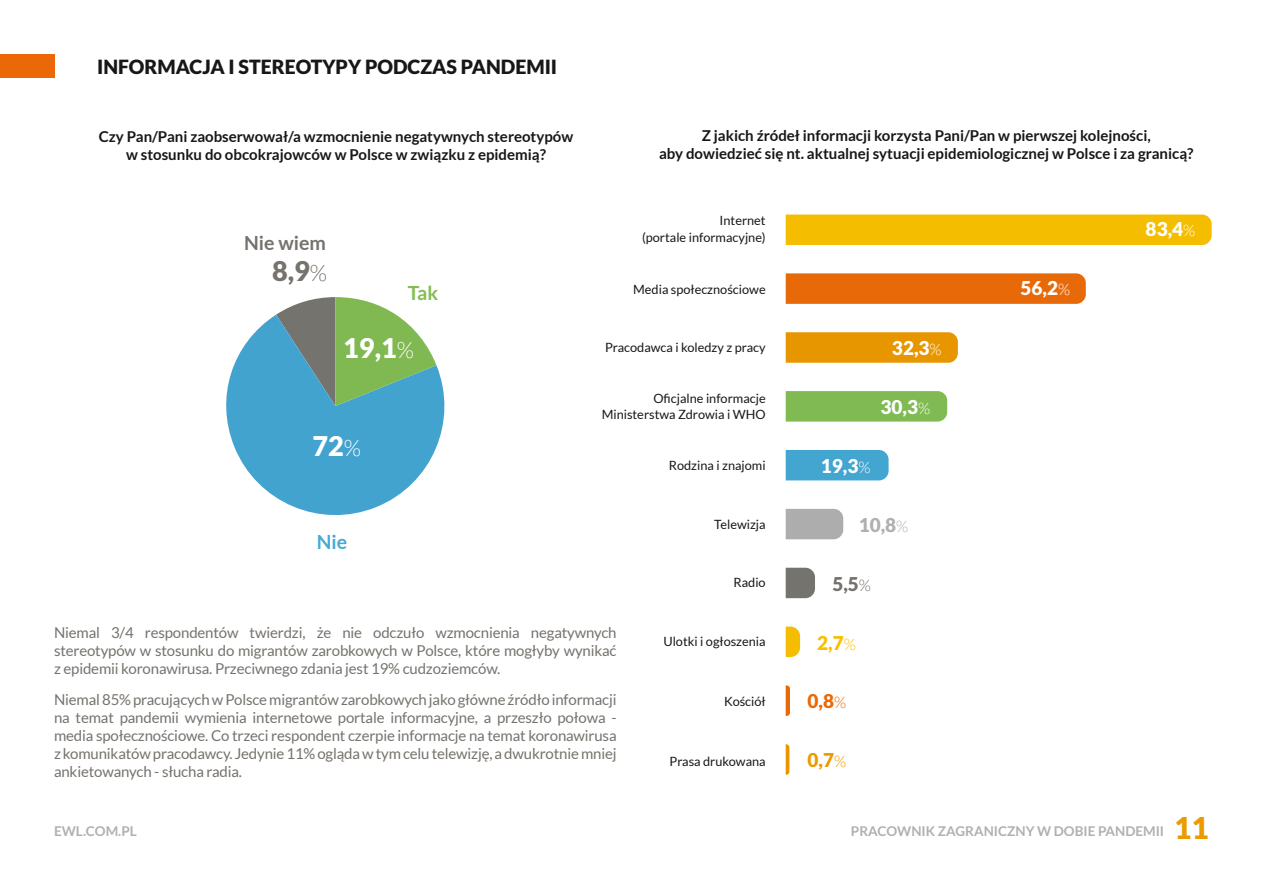
<style>
.page{position:relative;width:1263px;height:893px;background:#fff}
.page>*{position:absolute;margin:0;border:0;box-sizing:border-box;transform-origin:0 0}
.t1{font:900 30px "Lato";color:#eb9a00}
.t2{font:900 27.15px "Lato";color:#fff}
.t3{font:900 27px "Lato";color:#76726d}
.t4{font:900 19.5px "Lato";color:#171618}
.t5{font:700 19.5px "Lato";color:#76726d}
.t6{font:700 19.5px "Lato";color:#46aad4}
.t7{font:700 19.5px "Lato";color:#82bd51}
.t8{font:900 19.05px "Lato";color:#fff}
.t9{font:900 19.05px "Lato";color:#b0b0b1}
.t10{font:900 19.05px "Lato";color:#76726d}
.t11{font:900 19.05px "Lato";color:#f9be00}
.t12{font:900 19.05px "Lato";color:#eb6807}
.t13{font:900 19.05px "Lato";color:#eb9a00}
.t14{font:15px/18px "Lato";letter-spacing:-.01em;color:#76726d;text-align:justify}
.t15{font:700 15px/18px "Lato";color:#171618;text-align:center}
.t16{font:700 13.5px "Lato";color:#b0b0b1}
.t17{font:12.75px/16.5px "Lato";color:#171618;text-align:right}
.s1{font-weight:300;font-size:22.5px}
.s2{font-weight:300;font-size:15.9px}
</style>
<div class="page">
<div style="left:0;top:54px;width:54px;height:24px;background:#eb6807"></div>
<div style="left:786px;top:215px;width:426px;height:30px;background:#f5bd00"></div>
<div style="left:786px;top:273px;width:300px;height:31px;background:#e86908"></div>
<svg style="left:786px;top:332px;width:172px;height:31px;background:#e89806"></svg>
<svg style="left:786px;top:391px;width:161px;height:31px;background:#83bb56"></svg>
<div style="left:786px;top:450px;width:102px;height:30px;background:#42a6d1"></div>
<div style="left:786px;top:509px;width:57px;height:30px;background:#adadad"></div>
<svg style="left:786px;top:568px;width:29px;height:30px"></svg>
<svg style="left:786px;top:627px;width:14px;height:30px"></svg>
<svg style="left:786px;top:685px;width:4px;height:31px"></svg>
<svg style="left:786px;top:744px;width:3px;height:31px"></svg>
<svg style="left:226px;top:315px;width:219px;height:200px;fill:#42a3cf"></svg>
<svg style="left:276px;top:297px;width:160px;height:109px;background:#7cad8f"></svg>
<h3 class="t4" style="left:97px;top:55px;width:462px">INFORMACJA I STEREOTYPY PODCZAS PANDEMII</h3>
<p class="t15" style="left:99px;top:128px;width:476px">Czy Pan/Pani zaobserwował/a wzmocnienie negatywnych stereotypów w stosunku do obcokrajowców w Polsce w związku z epidemią?</p>
<h3 class="t5" style="left:244px;top:232px;width:83px">Nie wiem</h3>
<h3 class="t3" style="left:272px;top:255px;width:57px">8,9<span class="s1">%</span></h3>
<h3 class="t7" style="left:408px;top:281px;width:32px">Tak</h3>
<h2 class="t2" style="left:343px;top:332px;width:72px">19,1<span class="s1">%</span></h2>
<h2 class="t2" style="left:313px;top:430px;width:50px">72<span class="s1">%</span></h2>
<h3 class="t6" style="left:317px;top:530px;width:32px">Nie</h3>
<p class="t15" style="left:659px;top:126px;width:536px">Z jakich źródeł informacji korzysta Pani/Pan w pierwszej kolejności,<br>aby dowiedzieć się nt. aktualnej sytuacji epidemiologicznej w Polsce i za granicą?</p>
<p class="t17" style="left:642px;top:212px;width:125px">Internet<br>(portale informacyjne)</p>
<p class="t8" style="left:1145px;top:218px;width:51px">83,4<span class="s2">%</span></p>
<p class="t17" style="left:633px;top:281px;width:134px">Media społecznościowe</p>
<p class="t8" style="left:1020px;top:277px;width:51px">56,2<span class="s2">%</span></p>
<p class="t17" style="left:605px;top:339px;width:162px">Pracodawca i koledzy z pracy</p>
<p class="t8" style="left:892px;top:337px;width:51px">32,3<span class="s2">%</span></p>
<p class="t17" style="left:602px;top:390px;width:165px">Oficjalne informacje<br>Ministerstwa Zdrowia i WHO</p>
<p class="t8" style="left:880px;top:396px;width:51px">30,3<span class="s2">%</span></p>
<p class="t17" style="left:669px;top:457px;width:98px">Rodzina i znajomi</p>
<p class="t8" style="left:821px;top:455px;width:51px">19,3<span class="s2">%</span></p>
<p class="t17" style="left:714px;top:516px;width:53px">Telewizja</p>
<p class="t9" style="left:859px;top:514px;width:51px">10,8<span class="s2">%</span></p>
<p class="t17" style="left:733px;top:574px;width:34px">Radio</p>
<p class="t10" style="left:832px;top:572px;width:40px">5,5<span class="s2">%</span></p>
<p class="t14" style="left:54px;top:624px;width:564px">Niemal 3/4 respondentów twierdzi, że nie odczuło wzmocnienia negatywnych stereotypów w stosunku do migrantów zarobkowych w Polsce, które mogłyby wynikać z epidemii koronawirusa. Przeciwnego zdania jest 19% cudzoziemców.</p>
<p class="t14" style="left:54px;top:691px;width:564px">Niemal 85% pracujących w Polsce migrantów zarobkowych jako główne źródło informacji na temat pandemii wymienia internetowe portale informacyjne, a przeszło połowa - media społecznościowe. Co trzeci respondent czerpie informacje na temat koronawirusa z komunikatów pracodawcy. Jedynie 11% ogląda w tym celu telewizję, a dwukrotnie mniej ankietowanych - słucha radia.</p>
<p class="t17" style="left:663px;top:633px;width:104px">Ulotki i ogłoszenia</p>
<p class="t11" style="left:817px;top:631px;width:40px">2,7<span class="s2">%</span></p>
<p class="t17" style="left:724px;top:693px;width:43px">Kościół</p>
<p class="t12" style="left:807px;top:690px;width:40px">0,8<span class="s2">%</span></p>
<p class="t17" style="left:669px;top:753px;width:98px">Prasa drukowana</p>
<p class="t13" style="left:807px;top:749px;width:40px">0,7<span class="s2">%</span></p>
<p class="t16" style="left:54px;top:823px;width:84px">EWL.COM.PL</p>
<p class="t16" style="left:851px;top:823px;width:315px">PRACOWNIK ZAGRANICZNY W DOBIE PANDEMII</p>
<h1 class="t1" style="left:1174px;top:810px;width:36px">11</h1>
</div>
